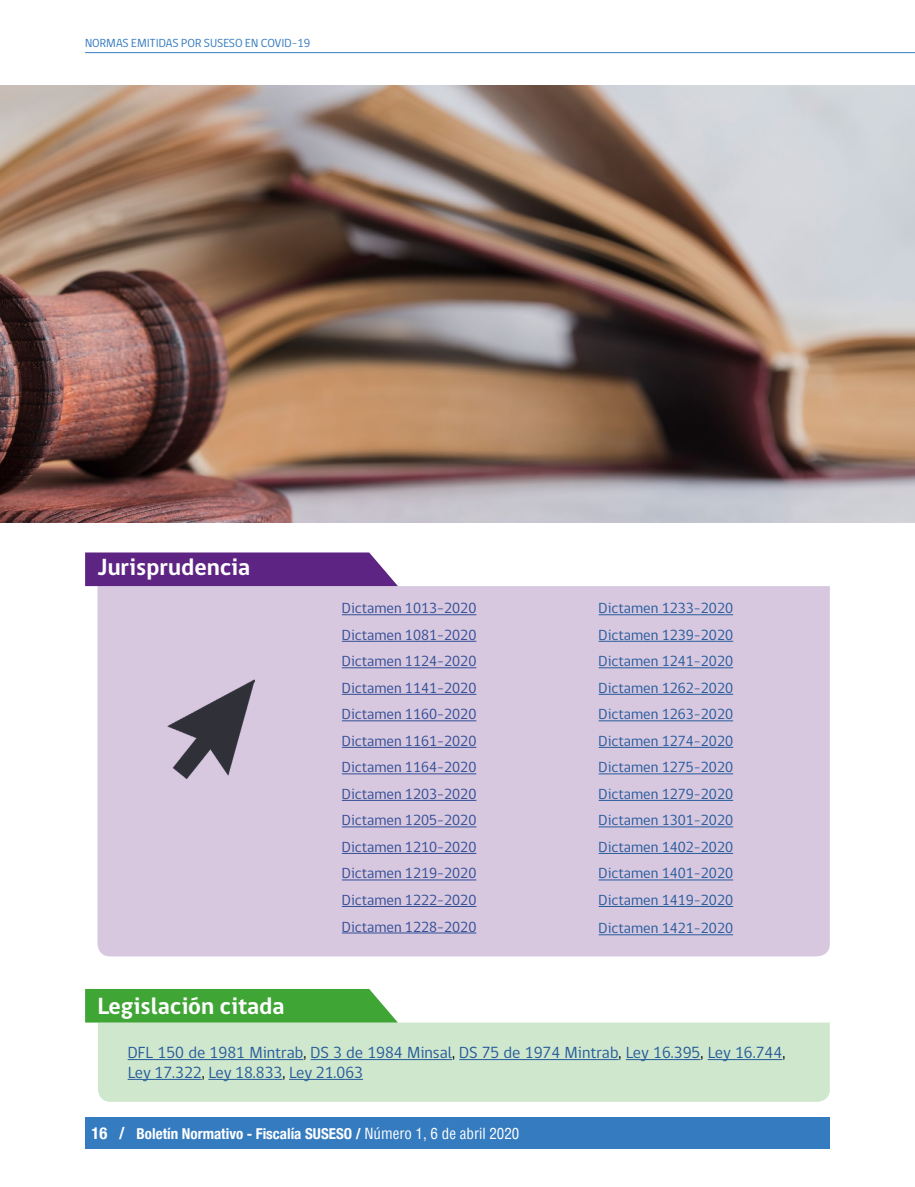
<style>
.page{position:relative;width:915px;height:1187px;background:#fff}
.page>*{position:absolute;margin:0;border:0;box-sizing:border-box;transform-origin:0 0}
.t1{font:700 24px "gob CL";color:#fff}
.t2{font:16.5px/19.8px "gob CL";color:#275b9b}
.t3{font:15px/26.5px "gob CL";color:#275b9b;text-align:justify}
.t4{font:700 condensed 15px "Helvetica Neue";color:#fff}
.t5{font:12px "gob CL";color:#357bbf}
.s1{color:#000}
.s2{font-size:16.5px}
.s3{font-family:"Helvetica";font-weight:400}
</style>
<div class="page">
<div style="left:85px;top:1116px;width:744px;height:32px;background:#357bbf"></div>
<hr style="left:85px;top:52px;width:829px;height:1px;background:#357bbf">
<div style="left:97px;top:586px;width:732px;height:370px;background:#d7c8e0"></div>
<svg style="left:85px;top:552px;width:313px;height:34px;background:#67318a"></svg>
<div style="left:85px;top:989px;width:313px;height:33px;background:#3fa535"></div>
<div style="left:98px;top:1022px;width:731px;height:79px;background:#cfe8cd"></div>
<hr style="left:128px;top:1059px;width:175px;height:1px;background:#275b9b">
<hr style="left:310px;top:1059px;width:142px;height:1px;background:#275b9b">
<hr style="left:459px;top:1059px;width:159px;height:1px;background:#275b9b">
<hr style="left:625px;top:1059px;width:75px;height:1px;background:#275b9b">
<hr style="left:707px;top:1059px;width:75px;height:1px;background:#275b9b">
<hr style="left:128px;top:1078px;width:74px;height:1px;background:#275b9b">
<hr style="left:208px;top:1078px;width:74px;height:1px;background:#275b9b">
<hr style="left:289px;top:1078px;width:74px;height:1px;background:#275b9b">
<hr style="left:598px;top:614px;width:135px;height:1px;background:#275b9b">
<hr style="left:598px;top:641px;width:135px;height:1px;background:#275b9b">
<hr style="left:598px;top:667px;width:135px;height:1px;background:#275b9b">
<hr style="left:598px;top:694px;width:135px;height:1px;background:#275b9b">
<hr style="left:598px;top:720px;width:135px;height:1px;background:#275b9b">
<hr style="left:598px;top:747px;width:135px;height:1px;background:#275b9b">
<hr style="left:598px;top:773px;width:135px;height:1px;background:#275b9b">
<hr style="left:598px;top:800px;width:135px;height:1px;background:#275b9b">
<hr style="left:598px;top:826px;width:135px;height:1px;background:#275b9b">
<hr style="left:598px;top:853px;width:135px;height:1px;background:#275b9b">
<hr style="left:598px;top:879px;width:135px;height:1px;background:#275b9b">
<hr style="left:598px;top:906px;width:135px;height:1px;background:#275b9b">
<hr style="left:598px;top:934px;width:135px;height:1px;background:#275b9b">
<img style="left:167px;top:679px;width:88px;height:99px">
<img style="left:0;top:85px;width:914px;height:437px">
<p class="t5" style="left:85px;top:35px;width:227px">NORMAS EMITIDAS POR SUSESO EN COVID-19</p>
<h1 class="t1" style="left:97px;top:550px;width:154px">Jurisprudencia</h1>
<p class="t3" style="left:342px;top:595px;width:136px">Dictamen 1013-2020<br>Dictamen 1081-2020<br>Dictamen 1124-2020<br>Dictamen 1141-2020<br>Dictamen 1160-2020<br>Dictamen 1161-2020<br>Dictamen 1164-2020<br>Dictamen 1203-2020<br>Dictamen 1205-2020<br>Dictamen 1210-2020<br>Dictamen 1219-2020<br>Dictamen 1222-2020<br>Dictamen 1228-2020</p>
<p class="t3" style="left:598px;top:595px;width:136px">Dictamen 1233-2020<br>Dictamen 1239-2020<br>Dictamen 1241-2020<br>Dictamen 1262-2020<br>Dictamen 1263-2020<br>Dictamen 1274-2020<br>Dictamen 1275-2020<br>Dictamen 1279-2020<br>Dictamen 1301-2020<br>Dictamen 1402-2020<br>Dictamen 1401-2020<br>Dictamen 1419-2020</p>
<p class="t3" style="left:598px;top:915px;width:136px">Dictamen 1421-2020</p>
<h1 class="t1" style="left:97px;top:989px;width:189px">Legislación citada</h1>
<p class="t2" style="left:128px;top:1042px;width:659px">DFL 150 de 1981 Mintrab<span class="s1">,</span> DS 3 de 1984 Minsal<span class="s1">,</span> DS 75 de 1974 Mintrab<span class="s1">,</span> Ley 16.395<span class="s1">,</span> Ley 16.744<span class="s1">,<br></span>Ley 17.322<span class="s1">,</span> Ley 18.833<span class="s1">,</span> Ley 21.063</p>
<p class="t4" style="left:91px;top:1120px;width:429px"><span class="s2">16 /</span> Boletín Normativo - Fiscalía SUSESO / <span class="s3">Número 1, 6 de abril 2020</span></p>
</div>
